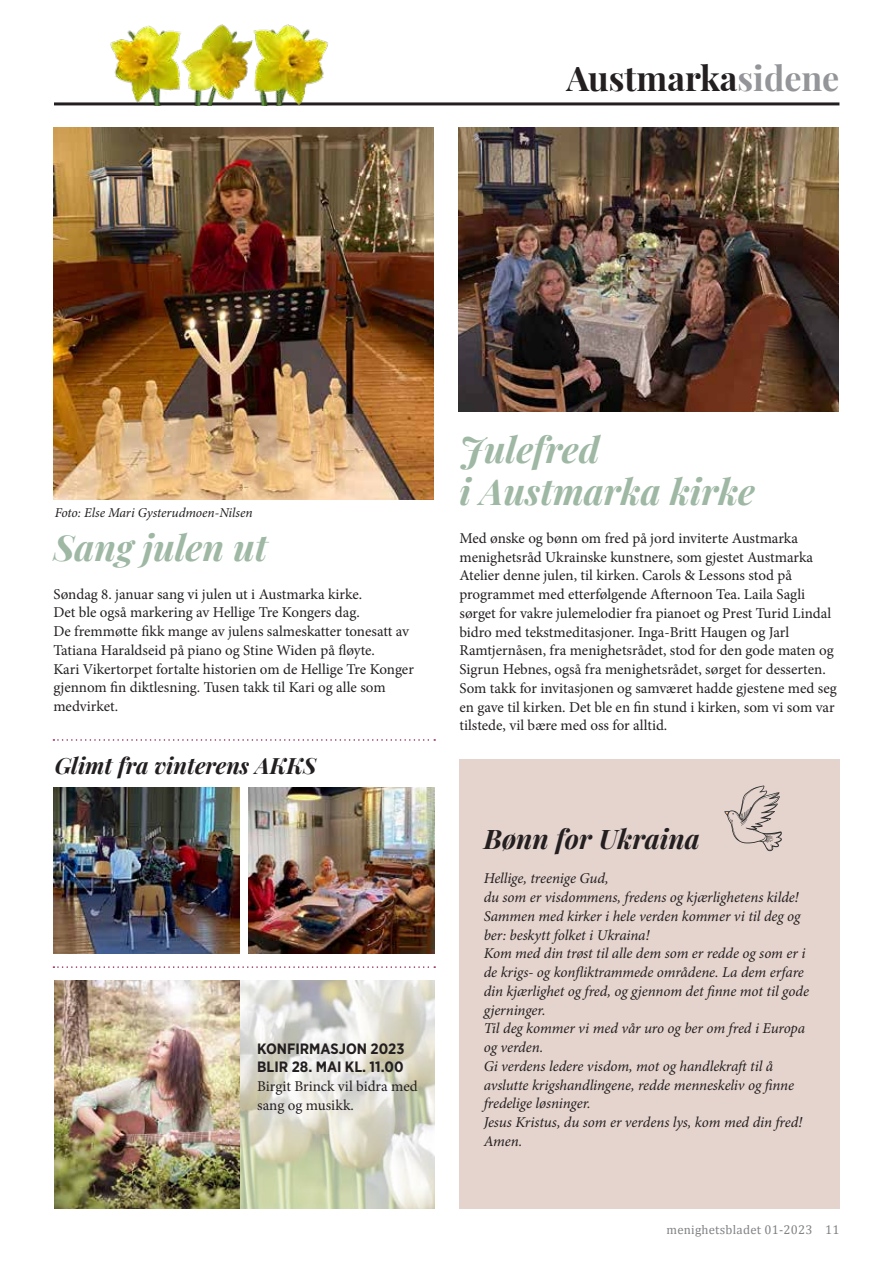
<style>
.page{position:relative;width:893px;height:1263px;background:#fff}
.page>*{position:absolute;margin:0;border:0;box-sizing:border-box;transform-origin:0 0}
.t1{font:italic 700 36px/42px "Playfair Display";color:#9eb8a4}
.t2{font:700 34.05px "Playfair Display";color:#231f20}
.t3{font:italic 700 27px "Playfair Display";color:#231f20}
.t4{font:italic 700 22.5px "Playfair Display";color:#231f20}
.t5{font:15px/18.8px "Minion Pro";color:#231f20}
.t6{font:italic 15px/18.8px "Minion Pro";letter-spacing:-.005em;color:#231f20}
.t7{font:700 15px/18.8px "Gotham Narrow";color:#231f20}
.t8{font:italic 13.5px "Minion Pro";letter-spacing:-.005em;color:#231f20}
.t9{font:12.75px "Cambria";letter-spacing:.02em;color:#808285}
.s1{color:#939598}
</style>
<div class="page">
<img style="left:239px;top:980px;width:195px;height:229px">
<div style="left:459px;top:759px;width:380px;height:450px;background:#e5d4ce"></div>
<hr style="left:54px;top:102px;width:785px;height:3px;background:#231f20">
<img style="left:54px;top:980px;width:185px;height:229px">
<img style="left:459px;top:128px;width:380px;height:284px">
<img style="left:53px;top:787px;width:186px;height:167px">
<img style="left:53px;top:128px;width:380px;height:372px">
<img style="left:248px;top:787px;width:186px;height:167px">
<img style="left:106px;top:24px;width:226px;height:81px">
<svg style="left:53px;top:739px;width:382px;height:2px"></svg>
<svg style="left:53px;top:966px;width:382px;height:2px"></svg>
<svg style="left:724px;top:785px;width:58px;height:66px"></svg>
<h2 class="t2" style="left:566px;top:51px;width:275px">Austmarka<span class="s1">sidene</span></h2>
<p class="t8" style="left:55px;top:504px;width:199px">Foto: Else Mari Gysterudmoen-Nilsen</p>
<h1 class="t1" style="left:53px;top:523px;width:216px">Sang julen ut</h1>
<p class="t5" style="left:53px;top:584px;width:362px">Søndag 8. januar sang vi julen ut i Austmarka kirke.<br>Det ble også markering av Hellige Tre Kongers dag.<br>De fremmøtte fikk mange av julens salmeskatter tonesatt av Tatiana Haraldseid på piano og Stine Widen på fløyte.<br>Kari Vikertorpet fortalte historien om de Hellige Tre Konger gjennom fin diktlesning. Tusen takk til Kari og alle som medvirket.</p>
<h3 class="t4" style="left:55px;top:747px;width:263px">Glimt fra vinterens AKKS</h3>
<p class="t7" style="left:257px;top:1039px;width:149px">KONFIRMASJON 2023<br>BLIR 28. MAI KL. 11.00</p>
<p class="t5" style="left:257px;top:1077px;width:162px">Birgit Brinck vil bidra med sang og musikk.</p>
<h1 class="t1" style="left:459px;top:426px;width:297px">Julefred<br>i Austmarka kirke</h1>
<p class="t5" style="left:459px;top:529px;width:379px">Med ønske og bønn om fred på jord inviterte Austmarka menighetsråd Ukrainske kunstnere, som gjestet Austmarka Atelier denne julen, til kirken. Carols &amp; Lessons stod på programmet med etterfølgende Afternoon Tea. Laila Sagli sørget for vakre julemelodier fra pianoet og Prest Turid Lindal bidro med tekstmeditasjoner. Inga-Britt Haugen og Jarl Ramtjernåsen, fra menighetsrådet, stod for den gode maten og Sigrun Hebnes, også fra menighetsrådet, sørget for desserten.<br>Som takk for invitasjonen og samværet hadde gjestene med seg en gave til kirken. Det ble en fin stund i kirken, som vi som var tilstede, vil bære med oss for alltid.</p>
<h3 class="t3" style="left:484px;top:817px;width:218px">Bønn for Ukraina</h3>
<p class="t6" style="left:484px;top:870px;width:327px">Hellige, treenige Gud,<br>du som er visdommens, fredens og kjærlighetens kilde!<br>Sammen med kirker i hele verden kommer vi til deg og ber: beskytt folket i Ukraina!<br>Kom med din trøst til alle dem som er redde og som er i de krigs- og konfliktrammede områdene. La dem erfare din kjærlighet og fred, og gjennom det finne mot til gode gjerninger.<br>Til deg kommer vi med vår uro og ber om fred i Europa og verden.<br>Gi verdens ledere visdom, mot og handlekraft til å avslutte krigshandlingene, redde menneskeliv og finne fredelige løsninger.<br>Jesus Kristus, du som er verdens lys, kom med din fred!<br>Amen.</p>
<p class="t9" style="left:667px;top:1222px;width:174px">menighetsbladet 01-2023 11</p>
</div>
